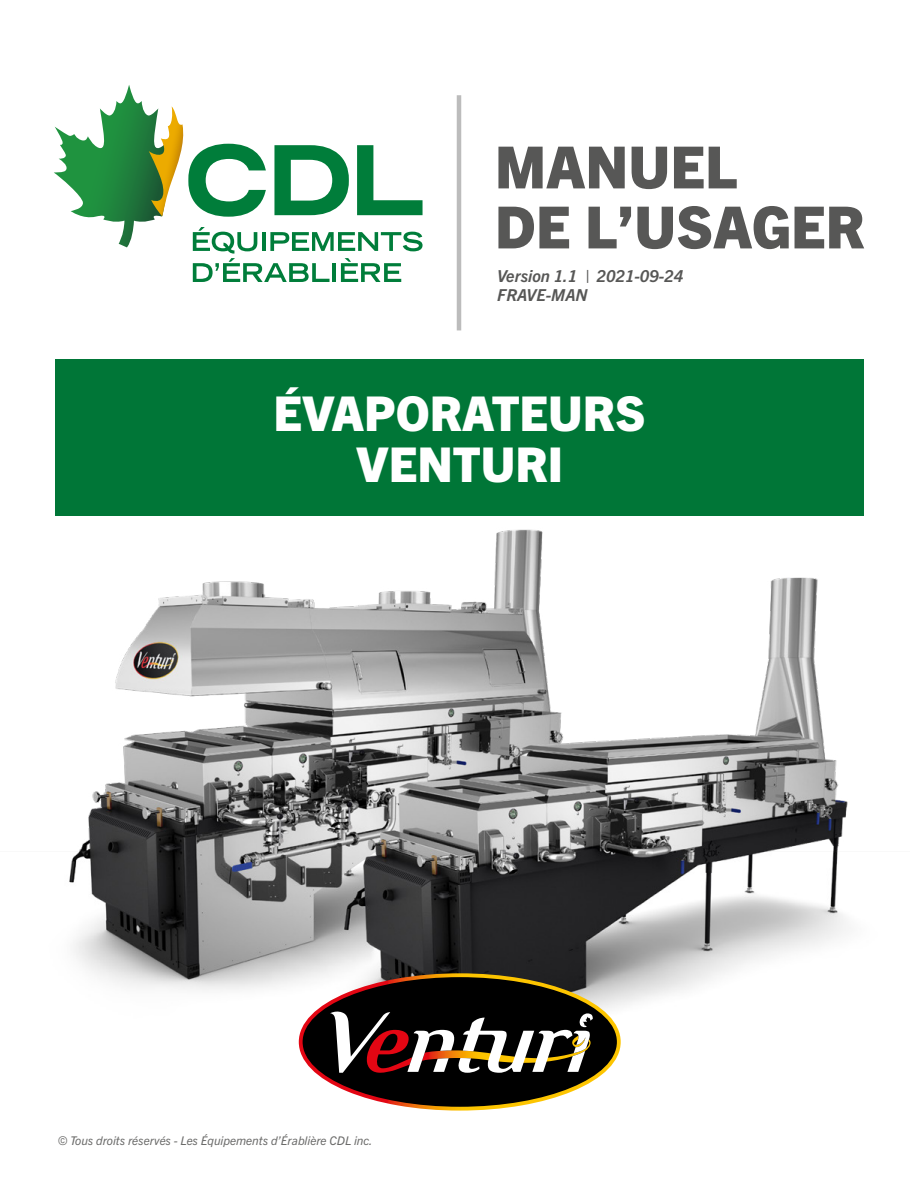
<style>
.page{position:relative;width:918px;height:1188px;background:#fff}
.page>*{position:absolute;margin:0;border:0;box-sizing:border-box;transform-origin:0 0}
.t1{font:800 58.2px/60px "Trade Gothic Next LT Pro";color:#575756}
.t2{font:800 48px/51px "Trade Gothic Next LT Pro";color:#fff;text-align:center}
.t3{font:italic 700 16.5px/19.8px "Trade Gothic Next LT Pro";color:#575756}
.t4{font:italic 12px "Trade Gothic Next LT Pro";color:#6b6b6a}
</style>
<div class="page">
<svg style="left:54px;top:85px;width:369px;height:197px"></svg>
<hr style="left:457px;top:95px;width:4px;height:235px;background:#bcbcbc">
<img style="left:69px;top:529px;width:779px;height:516px">
<svg style="left:299px;top:973px;width:322px;height:138px"></svg>
<svg style="left:330px;top:1011px;width:263px;height:62px"></svg>
<div style="left:55px;top:360px;width:809px;height:156px;background:#007637"></div>
<h1 class="t1" style="left:495px;top:133px;width:371px">MANUEL<br>DE L’USAGER</h1>
<h3 class="t3" style="left:497px;top:265px;width:187px">Version 1.1 | 2021-09-24<br>FRAVE-MAN</h3>
<h2 class="t2" style="left:274px;top:385px;width:374px">ÉVAPORATEURS<br>VENTURI</h2>
<p class="t4" style="left:58px;top:1133px;width:316px">© Tous droits réservés - Les Équipements d’Érablière CDL inc.</p>
</div>
